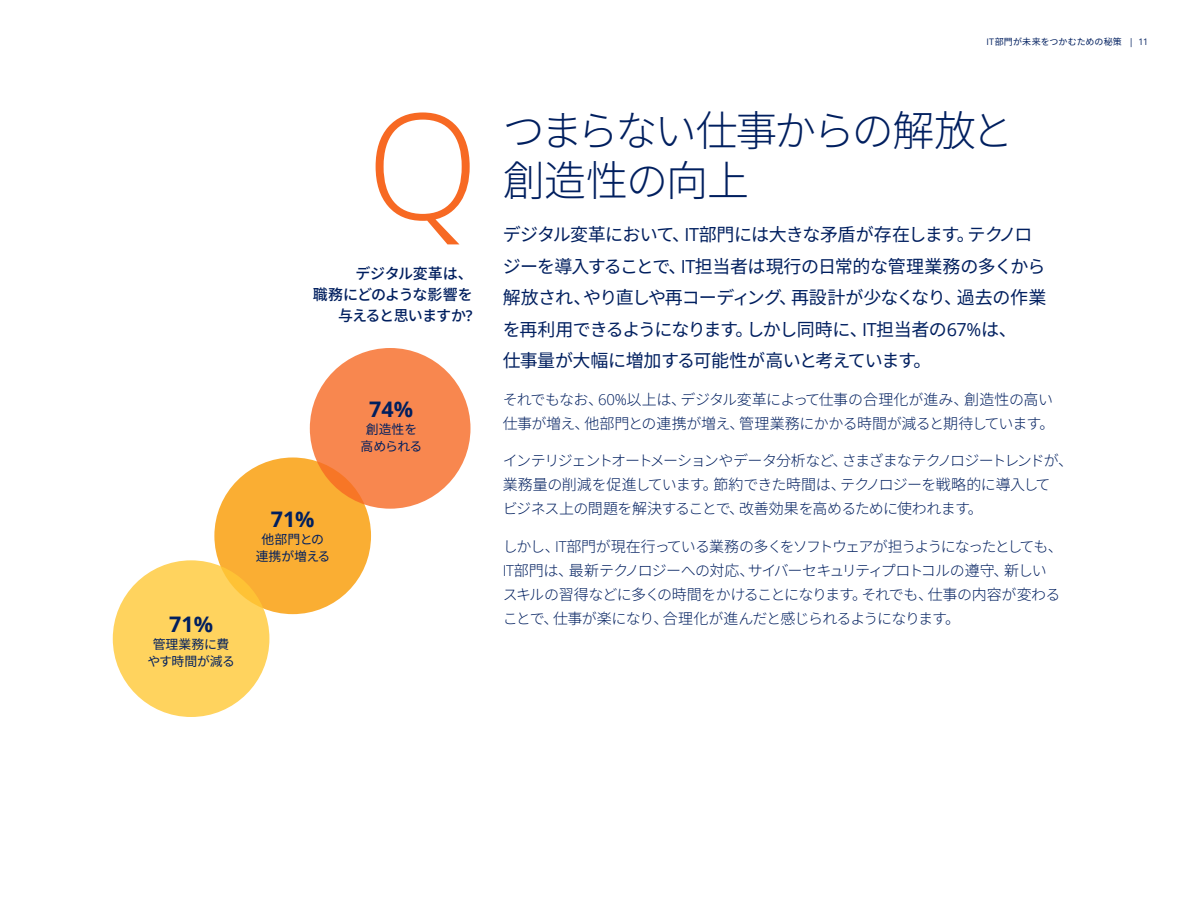
<style>
.page{position:relative;width:1200px;height:900px;background:#fff}
.page>*{position:absolute;margin:0;border:0;box-sizing:border-box;transform-origin:0 0}
.t1{font:300 147.45px "Open Sans";color:#f76923}
.t2{font:300 42px/50.4px "Noto Sans CJ Kjp";letter-spacing:-.055em;color:#001f5f}
.t3{font:700 21.45px "Open Sans";color:#001f5f}
.t4{font:18px/31.5px "Noto Sans CJ Kjp";letter-spacing:-.045em;color:#001f5f}
.t5{font:300 15px/24px "Noto Sans CJ Kjp";letter-spacing:-.05em;color:#001f5f}
.t6{font:300 15px/24px "Noto Sans CJ Kjp";letter-spacing:-.03em;color:#001f5f}
.t7{font:500 15px/21px "Noto Sans CJ Kjp";letter-spacing:-.04em;color:#001f5f;text-align:right}
.t8{font:12.9px/17px "Noto Sans CJ Kjp";letter-spacing:-.01em;color:#001f5f;text-align:center}
.t9{font:9px "Noto Sans CJ Kjp";letter-spacing:.01em;color:#001f5f}
.s1{font-family:"Open Sans";font-weight:600}
.s2{font-family:"Open Sans"}
</style>
<div class="page">
<div style="left:214px;top:458px;width:157px;height:156px;background:#faae33;border-radius:50%"></div>
<div style="left:113px;top:560px;width:156px;height:157px;background:#ffd35e;border-radius:50%"></div>
<div style="left:310px;top:348px;width:161px;height:161px;background:#f8874f;border-radius:50%"></div>
<h1 class="t1" style="left:366px;top:65px;width:114px">Q</h1>
<p class="t7" style="left:313px;top:263px;width:161px">デジタル変革は、<br>職務にどのような影響を与えると思いますか<span class="s1">?</span></p>
<h3 class="t3" style="left:169px;top:609px;width:45px">71%</h3>
<p class="t8" style="left:147px;top:636px;width:89px">管理業務に費やす時間が減る</p>
<h3 class="t3" style="left:271px;top:504px;width:45px">71%</h3>
<p class="t8" style="left:256px;top:531px;width:76px">他部門との連携が増える</p>
<h3 class="t3" style="left:369px;top:394px;width:45px">74%</h3>
<p class="t8" style="left:360px;top:421px;width:64px">創造性を高められる</p>
<p class="t9" style="left:986px;top:36px;width:163px"><span class="s2">IT</span>部門が未来をつかむための秘策 <span class="s2">| 11</span></p>
<h2 class="t2" style="left:503px;top:106px;width:512px">つまらない仕事からの解放と創造性の向上</h2>
<p class="t4" style="left:503px;top:219px;width:545px">デジタル変革において、<span class="s2">IT</span>部門には大きな矛盾が存在します。テクノロジーを導入することで、<span class="s2">IT</span>担当者は現行の日常的な管理業務の多くから解放され、やり直しや再コーディング、再設計が少なくなり、過去の作業を再利用できるようになります。しかし同時に、<span class="s2">IT</span>担当者の<span class="s2">67%</span>は、<br>仕事量が大幅に増加する可能性が高いと考えています。</p>
<p class="t6" style="left:503px;top:388px;width:553px">それでもなお、<span class="s2">60%</span>以上は、デジタル変革によって仕事の合理化が進み、創造性の高い仕事が増え、他部門との連携が増え、管理業務にかかる時間が減ると期待しています。</p>
<p class="t5" style="left:503px;top:449px;width:572px">インテリジェントオートメーションやデータ分析など、さまざまなテクノロジートレンドが、業務量の削減を促進しています。節約できた時間は、テクノロジーを戦略的に導入して<br>ビジネス上の問題を解決することで、改善効果を高めるために使われます。</p>
<p class="t5" style="left:503px;top:535px;width:562px">しかし、<span class="s2">IT</span>部門が現在行っている業務の多くをソフトウェアが担うようになったとしても、<span class="s2">IT</span>部門は、最新テクノロジーへの対応、サイバーセキュリティプロトコルの遵守、新しいスキルの習得などに多くの時間をかけることになります。それでも、仕事の内容が変わることで、仕事が楽になり、合理化が進んだと感じられるようになります。</p>
</div>
